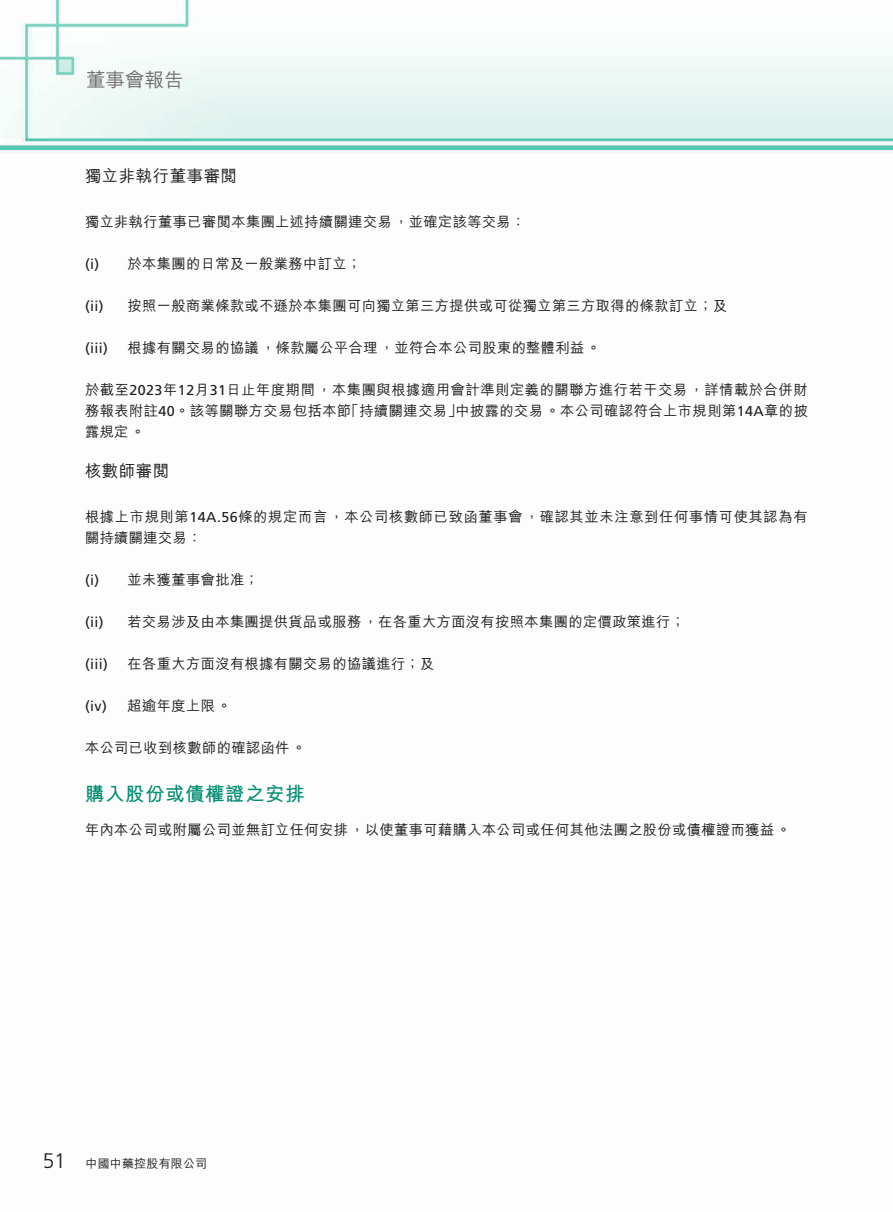
<style>
.page{position:relative;width:893px;height:1212px;background:#fff}
.page>*{position:absolute;margin:0;border:0;box-sizing:border-box;transform-origin:0 0}
.t1{font:700 19.5px "M Hei HK";letter-spacing:.025em;color:#008d72}
.t2{font:500 19.5px "M Hei HK";color:#6f6f6f}
.t3{font:500 16.5px "M Hei HK";letter-spacing:.025em;color:#1c1c1b}
.t4{font:500 14.25px/21px "M Hei HK";letter-spacing:.025em;color:#1c1c1b;text-align:justify}
.t5{font:500 14.25px/21px "M Hei HK";letter-spacing:.045em;color:#1c1c1b}
.t6{font:14.25px "Frutiger LT Std";letter-spacing:.025em;color:#1c1c1b}
.t7{font:500 12px "M Hei HK";letter-spacing:.015em;color:#1c1c1b}
.s1{font-family:"Frutiger LT Std";font-weight:400}
.s2{font-family:"Frutiger LT Std";font-weight:300;font-size:21px}
</style>
<div class="page">
<img style="left:0;top:0;width:893px;height:153px">
<h1 class="t2" style="left:86px;top:65px;width:99px">董事會報告</h1>
<p class="t3" style="left:85px;top:164px;width:154px">獨立非執行董事審閱</p>
<p class="t4" style="left:85px;top:210px;width:442px">獨立非執行董事已審閱本集團上述持續關連交易，並確定該等交易：</p>
<p class="t4" style="left:85px;top:252px;width:278px"><span class="s1">(i)</span> 於本集團的日常及一般業務中訂立；</p>
<p class="t6" style="left:85px;top:298px;width:20px">(ii)</p>
<p class="t4" style="left:128px;top:294px;width:601px">按照一般商業條款或不遜於本集團可向獨立第三方提供或可從獨立第三方取得的條款訂立；及</p>
<p class="t6" style="left:85px;top:340px;width:24px">(iii)</p>
<p class="t4" style="left:128px;top:336px;width:475px">根據有關交易的協議，條款屬公平合理，並符合本公司股東的整體利益。</p>
<p class="t4" style="left:85px;top:378px;width:724px">於截至<span class="s1">2023</span>年<span class="s1">12</span>月<span class="s1">31</span>日止年度期間，本集團與根據適用會計準則定義的關聯方進行若干交易，詳情載於合併財務報表附註<span class="s1">40</span>。該等關聯方交易包括本節「持續關連交易」中披露的交易。本公司確認符合上市規則第<span class="s1">14A</span>章的披露規定。</p>
<p class="t3" style="left:85px;top:459px;width:86px">核數師審閱</p>
<p class="t5" style="left:85px;top:505px;width:724px">根據上市規則第<span class="s1">14A.56</span>條的規定而言，本公司核數師已致函董事會，確認其並未注意到任何事情可使其認為有關持續關連交易：</p>
<p class="t4" style="left:85px;top:568px;width:175px"><span class="s1">(i)</span> 並未獲董事會批准；</p>
<p class="t6" style="left:85px;top:613px;width:20px">(ii)</p>
<p class="t4" style="left:128px;top:610px;width:559px">若交易涉及由本集團提供貨品或服務，在各重大方面沒有按照本集團的定價政策進行；</p>
<p class="t6" style="left:85px;top:655px;width:24px">(iii)</p>
<p class="t4" style="left:128px;top:652px;width:308px">在各重大方面沒有根據有關交易的協議進行；及</p>
<p class="t6" style="left:85px;top:697px;width:23px">(iv)</p>
<p class="t4" style="left:128px;top:694px;width:105px">超逾年度上限。</p>
<p class="t4" style="left:85px;top:736px;width:222px">本公司已收到核數師的確認函件。</p>
<h1 class="t1" style="left:85px;top:779px;width:221px">購入股份或債權證之安排</h1>
<p class="t4" style="left:85px;top:818px;width:707px">年內本公司或附屬公司並無訂立任何安排，以使董事可藉購入本公司或任何其他法團之股份或債權證而獲益。</p>
<p class="t7" style="left:43px;top:1155px;width:166px"><span class="s2">51</span> 中國中藥控股有限公司</p>
</div>
